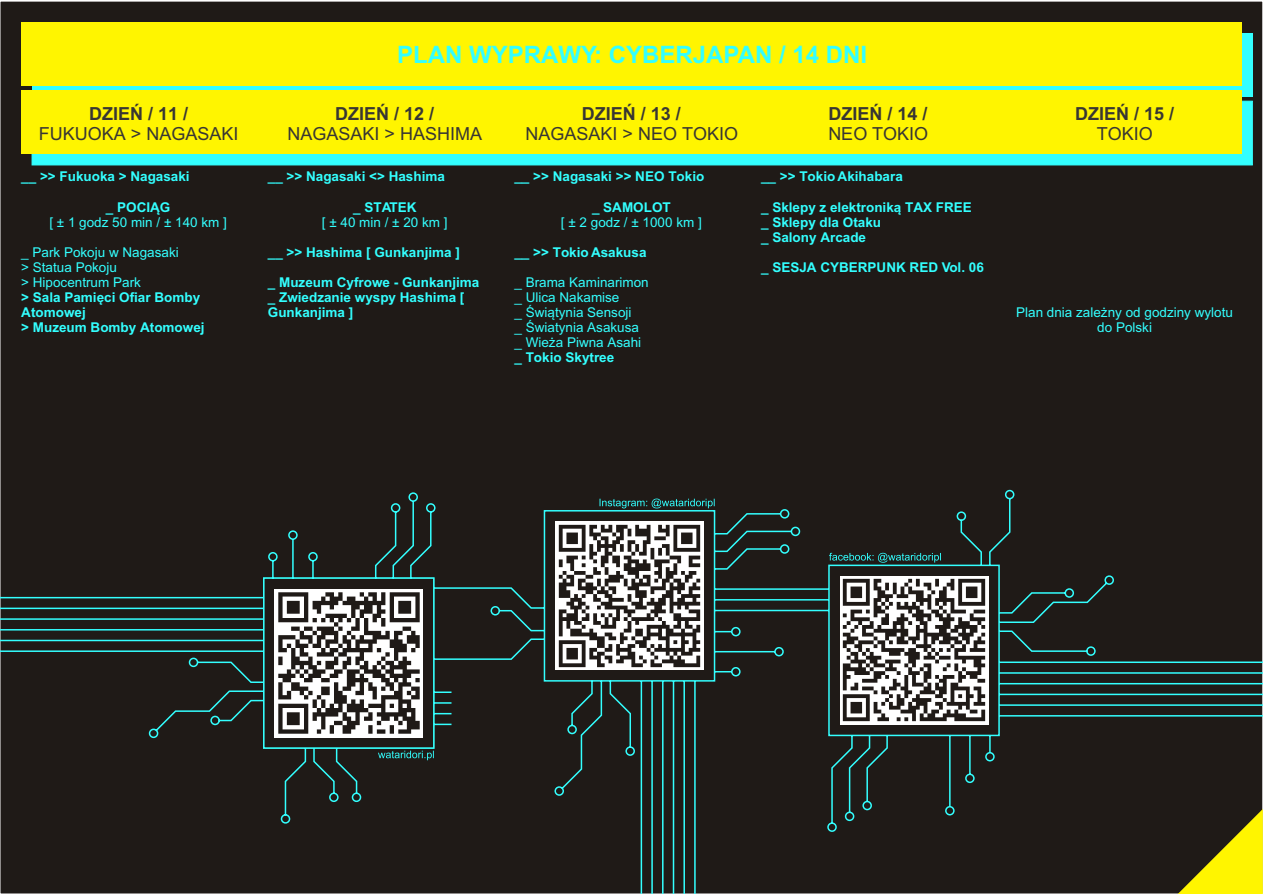
<style>
.page{position:relative;width:1263px;height:894px;background:#fff}
.page>*{position:absolute;margin:0;border:0;box-sizing:border-box;transform-origin:0 0}
.t1{font:700 24px "Arial CE";color:#3ff}
.t2{font:18px "Arial CE";color:#383633}
.t3{font:700 18px "Arial CE";color:#383633}
.t4{font:700 13.5px/15.1px "Arial CE";color:#3ff}
.t5{font:13.5px/15.1px "Arial CE";color:#3ff}
</style>
<div class="page">
<div style="left:0;top:1px;width:1263px;height:893px;background:#1f1a17"></div>
<div style="left:32px;top:33px;width:1220px;height:64px;background:#3ff"></div>
<div style="left:32px;top:101px;width:1221px;height:64px;background:#3ff"></div>
<div style="left:21px;top:90px;width:1221px;height:64px;background:#fff500"></div>
<svg style="left:0;top:489px;width:1263px;height:405px"></svg>
<img style="left:274px;top:589px;width:149px;height:148px">
<img style="left:840px;top:576px;width:148px;height:149px">
<svg style="left:829px;top:553px;width:112px;height:10px"></svg>
<img style="left:555px;top:521px;width:149px;height:149px">
<svg style="left:600px;top:499px;width:115px;height:9px"></svg>
<svg style="left:1178px;top:809px;width:85px;height:85px"></svg>
<div style="left:21px;top:22px;width:1221px;height:64px;background:#fff500"></div>
<h2 class="t3" style="left:89px;top:107px;width:101px">DZIEÑ / 11 /</h2>
<h2 class="t2" style="left:39px;top:127px;width:201px">FUKUOKA &gt; NAGASAKI</h2>
<p class="t4" style="left:21px;top:170px;width:170px">__ &gt;&gt; Fukuoka &gt; Nagasaki</p>
<p class="t4" style="left:106px;top:201px;width:66px">_ POCI¥G</p>
<p class="t5" style="left:49px;top:216px;width:179px">[ ± 1 godz 50 min / ± 140 km ]</p>
<p class="t5" style="left:21px;top:246px;width:159px">_ Park Pokoju w Nagasaki &gt; Statua Pokoju<br>&gt; Hipocentrum Park</p>
<p class="t4" style="left:21px;top:291px;width:185px">&gt; Sala Pamiêci Ofiar Bomby<br>Atomowej<br>&gt; Muzeum Bomby Atomowej</p>
<h1 class="t1" style="left:397px;top:45px;width:471px">PLAN WYPRAWY: CYBERJAPAN / 14 DNI</h1>
<h2 class="t3" style="left:335px;top:107px;width:101px">DZIEÑ / 12 /</h2>
<h2 class="t2" style="left:288px;top:127px;width:196px">NAGASAKI &gt; HASHIMA</h2>
<p class="t4" style="left:268px;top:170px;width:179px">__ &gt;&gt; Nagasaki &lt;&gt; Hashima</p>
<p class="t4" style="left:353px;top:201px;width:65px">_ STATEK</p>
<p class="t5" style="left:322px;top:216px;width:127px">[ ± 40 min / ± 20 km ]</p>
<p class="t4" style="left:268px;top:246px;width:194px">__ &gt;&gt; Hashima [ Gunkanjima ]</p>
<p class="t4" style="left:268px;top:276px;width:213px">_ Muzeum Cyfrowe - Gunkanjima _ Zwiedzanie wyspy Hashima [<br>Gunkanjima ]</p>
<h2 class="t3" style="left:582px;top:107px;width:101px">DZIEÑ / 13 /</h2>
<h2 class="t2" style="left:525px;top:127px;width:214px">NAGASAKI &gt; NEO TOKIO</h2>
<p class="t4" style="left:514px;top:170px;width:191px">__ &gt;&gt; Nagasaki &gt;&gt; NEO Tokio</p>
<p class="t4" style="left:592px;top:201px;width:80px">_ SAMOLOT</p>
<p class="t5" style="left:561px;top:216px;width:142px">[ ± 2 godz / ± 1000 km ]</p>
<p class="t4" style="left:514px;top:246px;width:134px">__ &gt;&gt; Tokio Asakusa</p>
<p class="t5" style="left:514px;top:276px;width:136px">_ Brama Kaminarimon _ Ulica Nakamise<br>_ Œwi¹tynia Sensoji<br>_ Œwiatynia Asakusa _ Wie¿a Piwna Asahi</p>
<p class="t4" style="left:514px;top:351px;width:101px">_ Tokio Skytree</p>
<h2 class="t3" style="left:829px;top:107px;width:101px">DZIEÑ / 14 /</h2>
<h2 class="t2" style="left:828px;top:127px;width:101px">NEO TOKIO</h2>
<p class="t4" style="left:761px;top:170px;width:143px">__ &gt;&gt; Tokio Akihabara</p>
<p class="t4" style="left:761px;top:201px;width:212px">_ Sklepy z elektronik¹ TAX FREE _ Sklepy dla Otaku<br>_ Salony Arcade</p>
<p class="t4" style="left:761px;top:261px;width:224px">_ SESJA CYBERPUNK RED Vol. 06</p>
<h2 class="t3" style="left:1057px;top:107px;width:137px">DZIEÑ / 15 - 23 /</h2>
<h2 class="t3" style="left:1075px;top:107px;width:101px">DZIEÑ / 15 /</h2>
<h2 class="t2" style="left:1097px;top:127px;width:58px">TOKIO</h2>
<p class="t5" style="left:1016px;top:306px;width:218px;text-align:center">Plan dnia zale¿ny od godziny wylotu do Polski</p>
</div>
